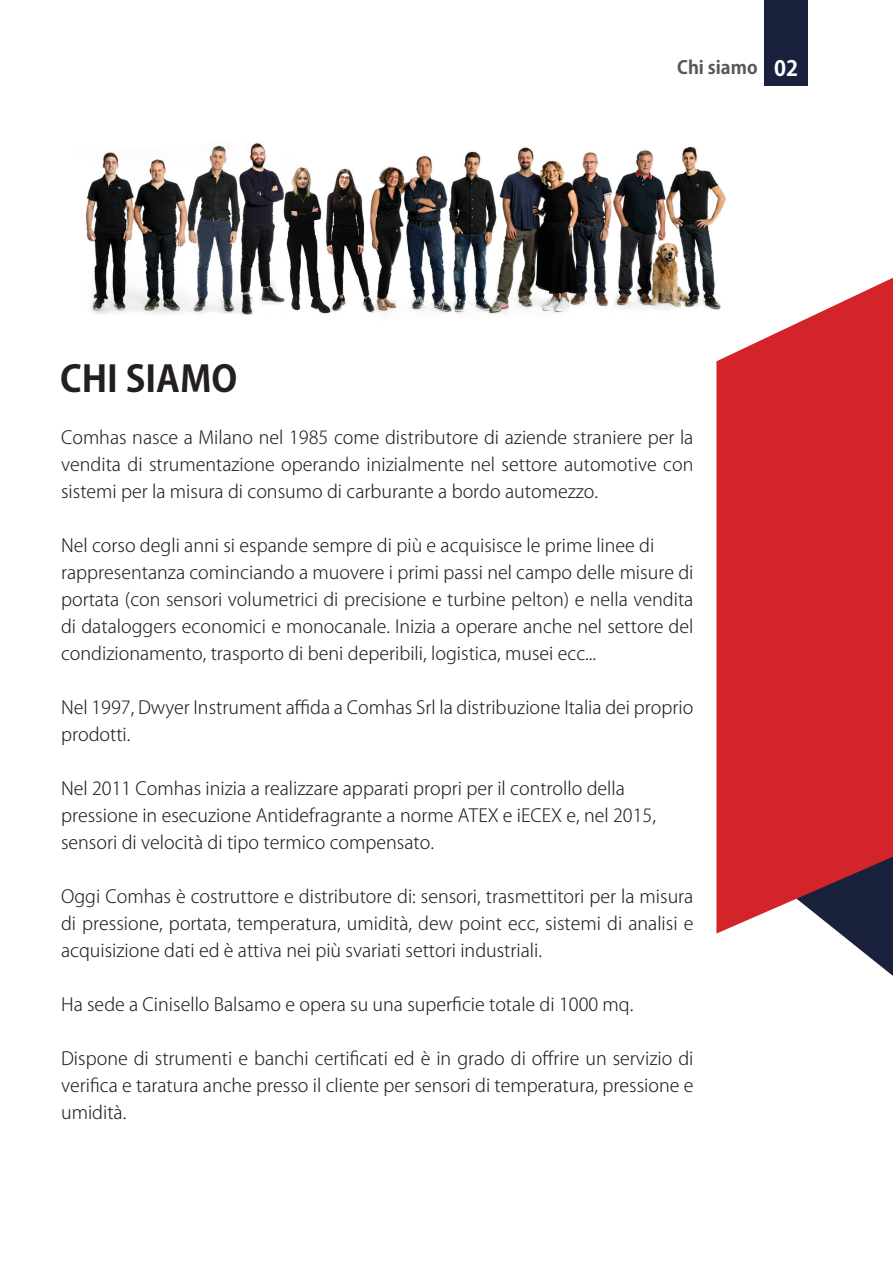
<style>
.page{position:relative;width:893px;height:1263px;background:#fff}
.page>*{position:absolute;margin:0;border:0;box-sizing:border-box;transform-origin:0 0}
.t1{font:700 36px "Koz Go Pr 6 N";color:#231f20}
.t2{font:700 21px "Koz Go Pr 6 N";color:#fff}
.t3{font:300 18px/27px "Koz Go Pr 6 N";color:#231f20;text-align:justify}
.t4{font:700 18px "Koz Go Pr 6 N";color:#57585a}
</style>
<div class="page">
<img style="left:85px;top:143px;width:641px;height:172px">
<div style="left:764px;top:0;width:44px;height:85px;background:#1a213d"></div>
<svg style="left:839px;top:933px;width:54px;height:43px"></svg>
<svg style="left:716px;top:278px;width:177px;height:655px;background:#cf363c"></svg>
<p class="t4" style="left:677px;top:57px;width:82px">Chi siamo</p>
<p class="t2" style="left:774px;top:57px;width:26px">02</p>
<p class="t1" style="left:60px;top:358px;width:179px">CHI SIAMO</p>
<p class="t3" style="left:61px;top:424px;width:634px">Comhas nasce a Milano nel 1985 come distributore di aziende straniere per la vendita di strumentazione operando inizialmente nel settore automotive con sistemi per la misura di consumo di carburante a bordo automezzo.</p>
<p class="t3" style="left:61px;top:532px;width:595px">Nel corso degli anni si espande sempre di più e acquisisce le prime linee di</p>
<p class="t3" style="left:61px;top:559px;width:634px">rappresentanza cominciando a muovere i primi passi nel campo delle misure di portata (con sensori volumetrici di precisione e turbine pelton) e nella vendita di dataloggers economici e monocanale. Inizia a operare anche nel settore del condizionamento, trasporto di beni deperibili, logistica, musei ecc...</p>
<p class="t3" style="left:61px;top:694px;width:634px">Nel 1997, Dwyer Instrument affida a Comhas Srl la distribuzione Italia dei proprio prodotti.</p>
<p class="t3" style="left:61px;top:775px;width:565px">Nel 2011 Comhas inizia a realizzare apparati propri per il controllo della</p>
<p class="t3" style="left:61px;top:802px;width:596px">pressione in esecuzione Antidefragrante a norme ATEX e iECEX e, nel 2015,</p>
<p class="t3" style="left:61px;top:829px;width:374px">sensori di velocità di tipo termico compensato.</p>
<p class="t3" style="left:61px;top:883px;width:634px">Oggi Comhas è costruttore e distributore di: sensori, trasmettitori per la misura di pressione, portata, temperatura, umidità, dew point ecc, sistemi di analisi e acquisizione dati ed è attiva nei più svariati settori industriali.</p>
<p class="t3" style="left:61px;top:991px;width:574px">Ha sede a Cinisello Balsamo e opera su una superficie totale di 1000 mq.</p>
<p class="t3" style="left:61px;top:1045px;width:634px">Dispone di strumenti e banchi certificati ed è in grado di offrire un servizio di verifica e taratura anche presso il cliente per sensori di temperatura, pressione e umidità.</p>
</div>
